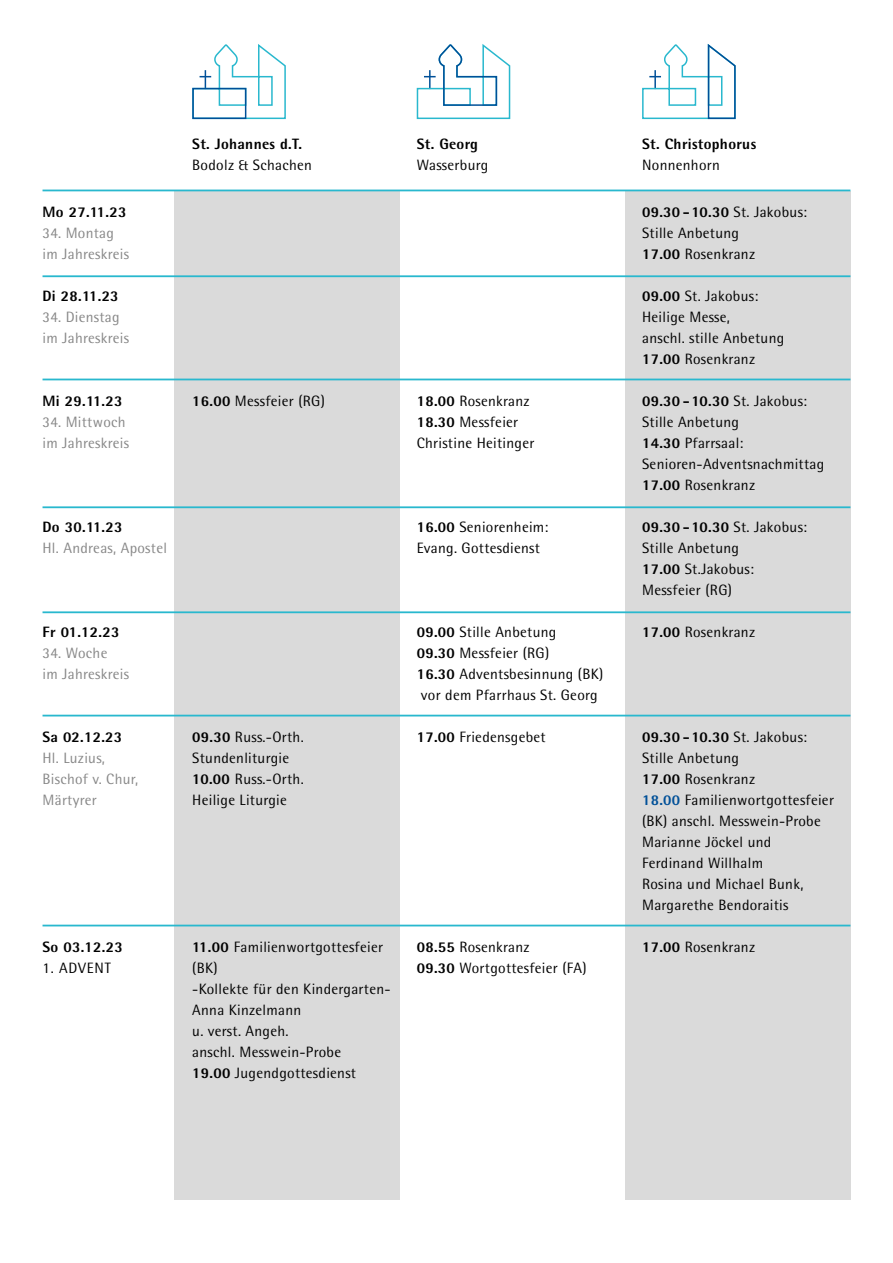
<style>
.page{position:relative;width:893px;height:1263px;background:#fff}
.page>*{position:absolute;margin:0;border:0;box-sizing:border-box;transform-origin:0 0}
.t1{font:15px/21px "Rotis Semi Sans Std";letter-spacing:.02em;color:#000}
.t2{font:15px/21px "Rotis Semi Sans Std";letter-spacing:.02em;color:#878787}
.t3{font:800 15px "Rotis Semi Sans Std";letter-spacing:.02em;color:#000}
.t4{font:15px "B&B Sans";letter-spacing:.02em;color:#000}
.s1{font-weight:800}
.s2{font-weight:800;color:#005098}
</style>
<div class="page">
<div style="left:625px;top:191px;width:225px;height:1008px;background:#dadada"></div>
<div style="left:174px;top:191px;width:226px;height:1008px;background:#dadada"></div>
<hr style="left:43px;top:190px;width:807px;height:1px;background:#29b8ce">
<hr style="left:43px;top:275px;width:807px;height:2px;background:#29b8ce">
<hr style="left:43px;top:379px;width:807px;height:1px;background:#29b8ce">
<hr style="left:43px;top:506px;width:807px;height:2px;background:#29b8ce">
<hr style="left:43px;top:611px;width:807px;height:2px;background:#29b8ce">
<hr style="left:43px;top:715px;width:807px;height:1px;background:#29b8ce">
<hr style="left:43px;top:925px;width:807px;height:1px;background:#29b8ce">
<svg style="left:642px;top:44px;width:94px;height:76px"></svg>
<svg style="left:416px;top:44px;width:95px;height:76px"></svg>
<svg style="left:192px;top:44px;width:94px;height:76px"></svg>
<div style="left:192px;top:88px;width:54px;height:31px;border:2px solid #005098"></div>
<p class="t3" style="left:43px;top:202px;width:85px">Mo 27.11.23</p>
<p class="t2" style="left:43px;top:222px;width:88px">34. Montag im Jahreskreis</p>
<p class="t3" style="left:43px;top:286px;width:78px">Di 28.11.23</p>
<p class="t2" style="left:43px;top:306px;width:88px">34. Dienstag im Jahreskreis</p>
<p class="t3" style="left:43px;top:391px;width:82px">Mi 29.11.23</p>
<p class="t2" style="left:43px;top:411px;width:88px">34. Mittwoch im Jahreskreis</p>
<p class="t3" style="left:192px;top:134px;width:111px">St. Johannes d.T.</p>
<p class="t1" style="left:192px;top:154px;width:121px">Bodolz &amp; Schachen</p>
<p class="t1" style="left:192px;top:390px;width:134px"><span class="s1">16.00</span> Messfeier (RG)</p>
<p class="t3" style="left:43px;top:517px;width:82px">Do 30.11.23</p>
<p class="t2" style="left:43px;top:537px;width:126px">Hl. Andreas, Apostel</p>
<p class="t3" style="left:43px;top:622px;width:78px">Fr 01.12.23</p>
<p class="t2" style="left:43px;top:642px;width:88px">34. Woche<br>im Jahreskreis</p>
<p class="t3" style="left:43px;top:727px;width:81px">Sa 02.12.23</p>
<p class="t2" style="left:43px;top:747px;width:97px">Hl. Luzius,<br>Bischof v. Chur,<br>Märtyrer</p>
<p class="t1" style="left:192px;top:726px;width:113px"><span class="s1">09.30</span> Russ.-Orth.<br>Stundenliturgie<br><span class="s1">10.00</span> Russ.-Orth.<br>Heilige Liturgie</p>
<p class="t3" style="left:417px;top:134px;width:63px">St. Georg</p>
<p class="t1" style="left:417px;top:154px;width:73px">Wasserburg</p>
<p class="t1" style="left:417px;top:390px;width:119px"><span class="s1">18.00</span> Rosenkranz<br><span class="s1">18.30</span> Messfeier<br>Christine Heitinger</p>
<p class="t1" style="left:417px;top:516px;width:133px"><span class="s1">16.00</span> Seniorenheim:<br>Evang. Gottesdienst</p>
<p class="t1" style="left:417px;top:621px;width:188px"><span class="s1">09.00</span> Stille Anbetung<br><span class="s1">09.30</span> Messfeier (RG)<br><span class="s1">16.30</span> Adventsbesinnung (BK) vor dem Pfarrhaus St. Georg</p>
<p class="t1" style="left:417px;top:726px;width:130px"><span class="s1">17.00</span> Friedensgebet</p>
<p class="t3" style="left:43px;top:937px;width:82px">So 03.12.23</p>
<p class="t1" style="left:43px;top:957px;width:70px">1. ADVENT</p>
<p class="t1" style="left:192px;top:936px;width:200px"><span class="s1">11.00</span> Familienwortgottesfeier (BK)<br>-Kollekte für den Kindergarten-<br>Anna Kinzelmann<br>u. verst. Angeh.<br>anschl. Messwein-Probe<br><span class="s1">19.00</span> Jugendgottesdienst</p>
<p class="t1" style="left:417px;top:936px;width:171px"><span class="s1">08.55</span> Rosenkranz<br><span class="s1">09.30</span> Wortgottesfeier (FA)</p>
<p class="t3" style="left:642px;top:134px;width:116px">St. Christophorus</p>
<p class="t1" style="left:642px;top:154px;width:79px">Nonnenhorn</p>
<p class="t1" style="left:642px;top:201px;width:167px"><span class="s1">09.30 - 10.30</span> St. Jakobus:<br>Stille Anbetung<br><span class="s1">17.00</span> Rosenkranz</p>
<p class="t1" style="left:642px;top:285px;width:144px"><span class="s1">09.00</span> St. Jakobus:<br>Heilige Messe,<br>anschl. stille Anbetung<br><span class="s1">17.00</span> Rosenkranz</p>
<p class="t1" style="left:642px;top:390px;width:167px"><span class="s1">09.30 - 10.30</span> St. Jakobus:<br>Stille Anbetung<br><span class="s1">14.30</span> Pfarrsaal:</p>
<p class="t4" style="left:642px;top:455px;width:184px">Senioren-Adventsnachmittag</p>
<p class="t1" style="left:642px;top:474px;width:115px"><span class="s1">17.00</span> Rosenkranz</p>
<p class="t1" style="left:642px;top:516px;width:167px"><span class="s1">09.30 - 10.30</span> St. Jakobus:<br>Stille Anbetung<br><span class="s1">17.00</span> St.Jakobus:<br>Messfeier (RG)</p>
<p class="t1" style="left:642px;top:621px;width:115px"><span class="s1">17.00</span> Rosenkranz</p>
<p class="t1" style="left:642px;top:726px;width:193px"><span class="s1">09.30 - 10.30</span> St. Jakobus:<br>Stille Anbetung<br><span class="s1">17.00</span> Rosenkranz<br><span class="s2">18.00</span> Familienwortgottesfeier (BK) anschl. Messwein-Probe<br>Marianne Jöckel und<br>Ferdinand Willhalm<br>Rosina und Michael Bunk,<br>Margarethe Bendoraitis</p>
<p class="t1" style="left:642px;top:936px;width:115px"><span class="s1">17.00</span> Rosenkranz</p>
</div>
